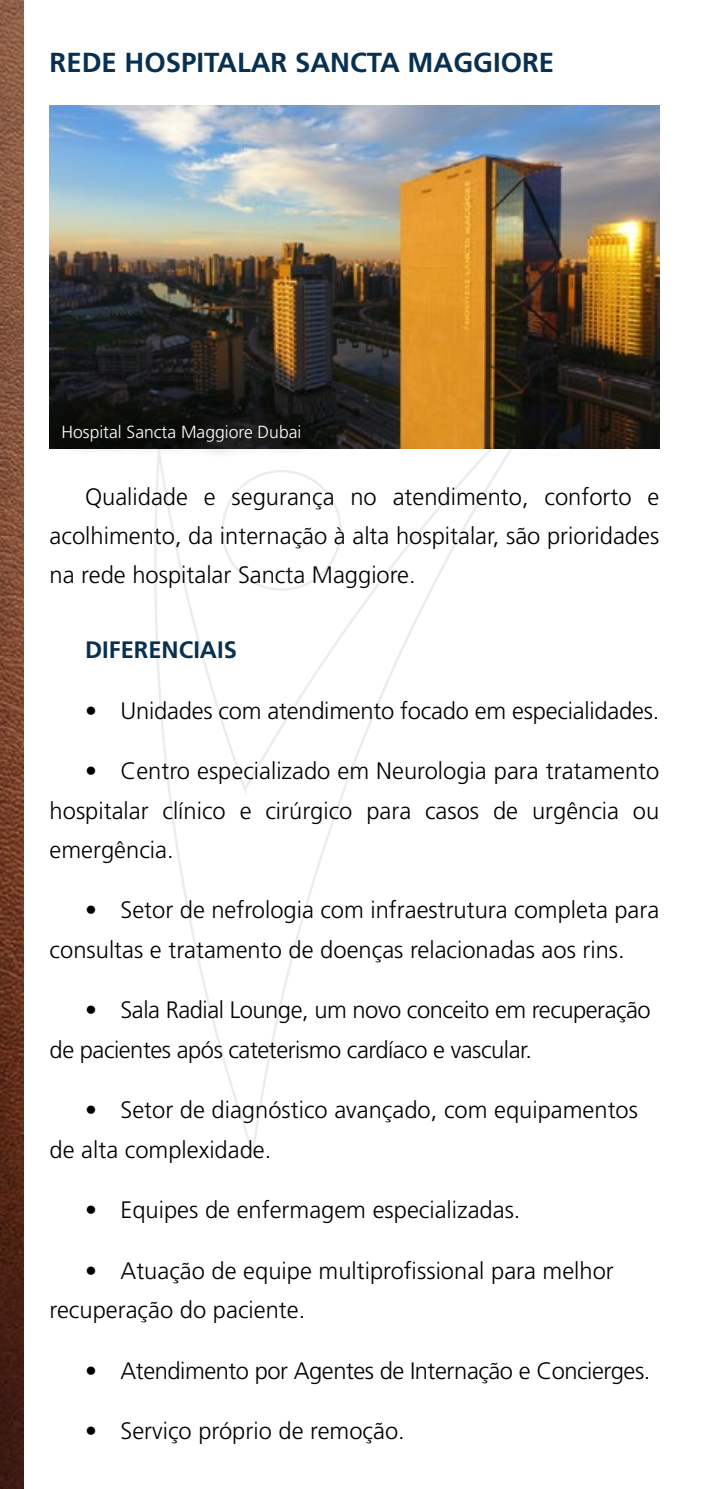
<style>
.page{position:relative;width:709px;height:1489px;background:#fff}
.page>*{position:absolute;margin:0;border:0;box-sizing:border-box;transform-origin:0 0}
.t1{font:700 27.5px "Frutiger LT Std";color:#083050}
.t2{font:300 23.75px/39.2px "Frutiger LT Std";color:#000}
.t3{font:300 23.75px/39.2px "Frutiger LT Std";letter-spacing:-.02em;color:#000}
.t4{font:700 23.75px "Frutiger LT Std";color:#083050}
.t5{font:300 17.5px "Frutiger LT Std";color:#fff}
</style>
<div class="page">
<img style="left:0;top:0;width:24px;height:1488px">
<svg style="left:154px;top:448px;width:416px;height:709px"></svg>
<img style="left:50px;top:105px;width:609px;height:343px">
<div style="left:54px;top:416px;width:265px;height:43px;background:#000;opacity:.76"></div>
<p class="t1" style="left:50px;top:46px;width:506px">REDE HOSPITALAR SANCTA MAGGIORE</p>
<p class="t5" style="left:61px;top:422px;width:241px">Hospital Sancta Maggiore Dubai</p>
<p class="t2" style="left:50px;top:477px;width:611px;text-align:justify;text-indent:35px">Qualidade e segurança no atendimento, conforto e acolhimento, da internação à alta hospitalar, são prioridades na rede hospitalar Sancta Maggiore.</p>
<p class="t4" style="left:85px;top:635px;width:153px">DIFERENCIAIS</p>
<p class="t2" style="left:85px;top:691px;width:575px">• Unidades com atendimento focado em especialidades.</p>
<p class="t2" style="left:50px;top:751px;width:611px;text-align:justify;text-indent:35px">• Centro especializado em Neurologia para tratamento hospitalar clínico e cirúrgico para casos de urgência ou emergência.</p>
<p class="t2" style="left:50px;top:891px;width:611px;text-indent:35px">• Setor de nefrologia com infraestrutura completa para consultas e tratamento de doenças relacionadas aos rins.</p>
<p class="t3" style="left:50px;top:990px;width:602px;text-indent:35px">• Sala Radial Lounge, um novo conceito em recuperação de pacientes após cateterismo cardíaco e vascular.</p>
<p class="t2" style="left:50px;top:1090px;width:590px;text-indent:35px">• Setor de diagnóstico avançado, com equipamentos de alta complexidade.</p>
<p class="t2" style="left:85px;top:1190px;width:437px">• Equipes de enfermagem especializadas.</p>
<p class="t2" style="left:50px;top:1251px;width:566px;text-indent:35px">• Atuação de equipe multiprofissional para melhor recuperação do paciente.</p>
<p class="t3" style="left:85px;top:1351px;width:567px">• Atendimento por Agentes de Internação e Concierges.</p>
<p class="t2" style="left:85px;top:1411px;width:321px">• Serviço próprio de remoção.</p>
</div>
